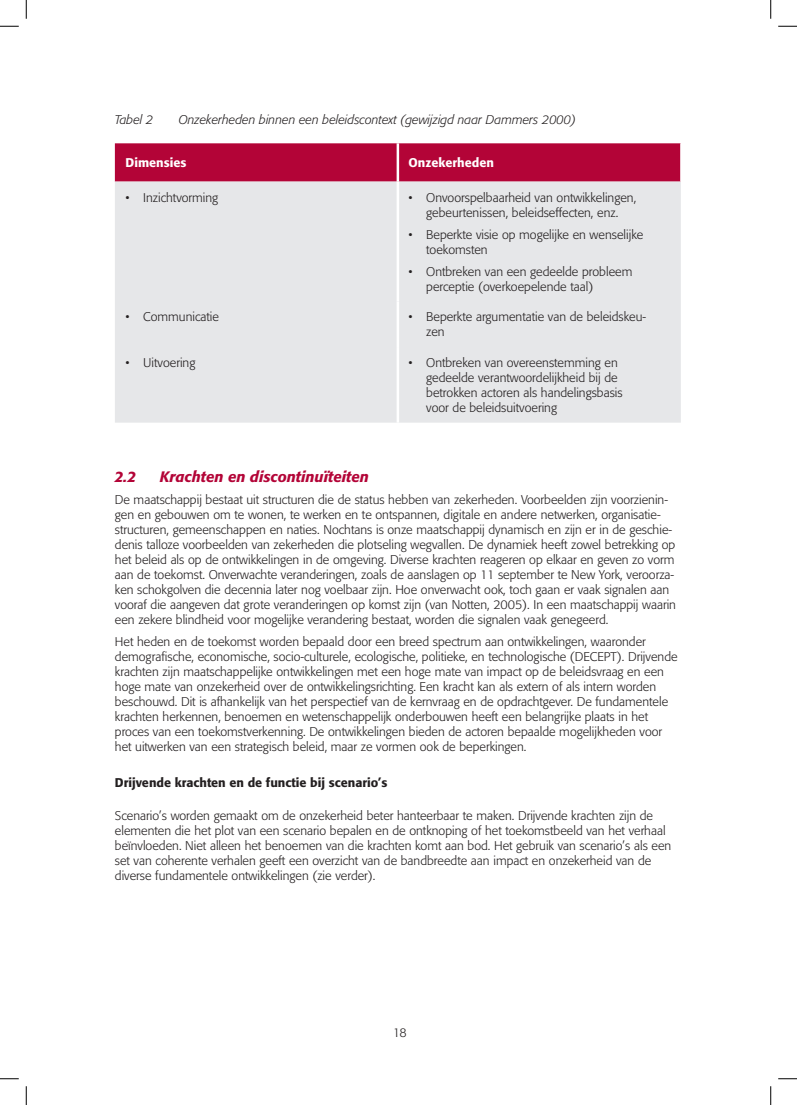
<style>
.page{position:relative;width:797px;height:1105px;background:#fff}
.page>*{position:absolute;margin:0;border:0;box-sizing:border-box;transform-origin:0 0}
.t1{font:italic 500 15px "Formata";color:#b30437}
.t2{font:300 12.5px/15px "Formata";color:#231f20}
.t3{font:italic 300 12.5px "Formata";color:#231f20}
.t4{font:500 12.5px "Formata";color:#231f20}
.t5{font:500 12.5px "Formata";color:#fff}
</style>
<div class="page">
<div style="left:115px;top:143px;width:565px;height:39px;background:#b30437"></div>
<div style="left:115px;top:182px;width:566px;height:241px;background:#e6e7e9"></div>
<hr style="left:396px;top:143px;width:3px;height:39px;background:#fff">
<hr style="left:396px;top:182px;width:3px;height:119px;background:#fff">
<hr style="left:396px;top:301px;width:3px;height:46px;background:#fff">
<hr style="left:396px;top:347px;width:3px;height:76px;background:#fff">
<svg style="left:0;top:25px;width:19px;height:2px"></svg>
<svg style="left:778px;top:25px;width:19px;height:2px"></svg>
<svg style="left:0;top:1078px;width:19px;height:1px"></svg>
<svg style="left:778px;top:1078px;width:19px;height:1px"></svg>
<svg style="left:25px;top:0;width:2px;height:19px"></svg>
<svg style="left:25px;top:1086px;width:2px;height:19px"></svg>
<svg style="left:770px;top:0;width:1px;height:19px"></svg>
<svg style="left:770px;top:1086px;width:1px;height:19px"></svg>
<p class="t3" style="left:115px;top:112px;width:40px">Tabel 2</p>
<p class="t3" style="left:179px;top:112px;width:399px">Onzekerheden binnen een beleidscontext (gewijzigd naar Dammers 2000)</p>
<p class="t5" style="left:125px;top:155px;width:62px">Dimensies</p>
<p class="t5" style="left:408px;top:155px;width:87px">Onzekerheden</p>
<p class="t2" style="left:125px;top:190px;width:94px">• Inzichtvorming</p>
<p class="t2" style="left:408px;top:190px;width:229px;text-align:center">• Onvoorspelbaarheid van ontwikkelingen, gebeurtenissen, beleidseffecten, enz.</p>
<p class="t2" style="left:426px;top:227px;width:218px;text-indent:-18px">• Beperkte visie op mogelijke en wenselijke toekomsten</p>
<p class="t2" style="left:426px;top:264px;width:208px;text-indent:-18px">• Ontbreken van een gedeelde probleem perceptie (overkoepelende taal)</p>
<p class="t2" style="left:125px;top:310px;width:95px">• Communicatie</p>
<p class="t2" style="left:426px;top:310px;width:221px;text-indent:-18px">• Beperkte argumentatie van de beleidskeu&shy;zen</p>
<p class="t2" style="left:125px;top:355px;width:71px">• Uitvoering</p>
<p class="t2" style="left:426px;top:355px;width:198px;text-indent:-18px">• Ontbreken van overeenstemming en gedeelde verantwoordelijkheid bij de betrokken actoren als handelingsbasis voor de beleidsuitvoering</p>
<p class="t1" style="left:115px;top:467px;width:23px">2.2</p>
<p class="t1" style="left:160px;top:467px;width:211px">Krachten en discontinuïteiten</p>
<p class="t2" style="left:115px;top:492px;width:562px">De maatschappij bestaat uit structuren die de status hebben van zekerheden. Voorbeelden zijn voorzienin&shy;gen en gebouwen om te wonen, te werken en te ontspannen, digitale en andere netwerken, organisatie&shy;structuren, gemeenschappen en naties. Nochtans is onze maatschappij dynamisch en zijn er in de geschie&shy;denis talloze voorbeelden van zekerheden die plotseling wegvallen. De dynamiek heeft zowel betrekking op het beleid als op de ontwikkelingen in de omgeving. Diverse krachten reageren op elkaar en geven zo vorm aan de toekomst. Onverwachte veranderingen, zoals de aanslagen op 11 september te New York, veroorza&shy;ken schokgolven die decennia later nog voelbaar zijn. Hoe onverwacht ook, toch gaan er vaak signalen aan vooraf die aangeven dat grote veranderingen op komst zijn (van Notten, 2005). In een maatschappij waarin een zekere blindheid voor mogelijke verandering bestaat, worden die signalen vaak genegeerd.</p>
<p class="t2" style="left:115px;top:634px;width:564px">Het heden en de toekomst worden bepaald door een breed spectrum aan ontwikkelingen, waaronder demografische, economische, socio-culturele, ecologische, politieke, en technologische (DECEPT). Drijvende krachten zijn maatschappelijke ontwikkelingen met een hoge mate van impact op de beleidsvraag en een hoge mate van onzekerheid over de ontwikkelingsrichting. Een kracht kan als extern of als intern worden beschouwd. Dit is afhankelijk van het perspectief van de kernvraag en de opdrachtgever. De fundamentele krachten herkennen, benoemen en wetenschappelijk onderbouwen heeft een belangrijke plaats in het proces van een toekomstverkenning. De ontwikkelingen bieden de actoren bepaalde mogelijkheden voor het uitwerken van een strategisch beleid, maar ze vormen ook de beperkingen.</p>
<p class="t4" style="left:115px;top:775px;width:274px">Drijvende krachten en de functie bij scenario’s</p>
<p class="t2" style="left:115px;top:808px;width:558px">Scenario’s worden gemaakt om de onzekerheid beter hanteerbaar te maken. Drijvende krachten zijn de elementen die het plot van een scenario bepalen en de ontknoping of het toekomstbeeld van het verhaal beïnvloeden. Niet alleen het benoemen van die krachten komt aan bod. Het gebruik van scenario’s als een set van coherente verhalen geeft een overzicht van de bandbreedte aan impact en onzekerheid van de diverse fundamentele ontwikkelingen (zie verder).</p>
<p class="t2" style="left:393px;top:1025px;width:16px">18</p>
</div>
